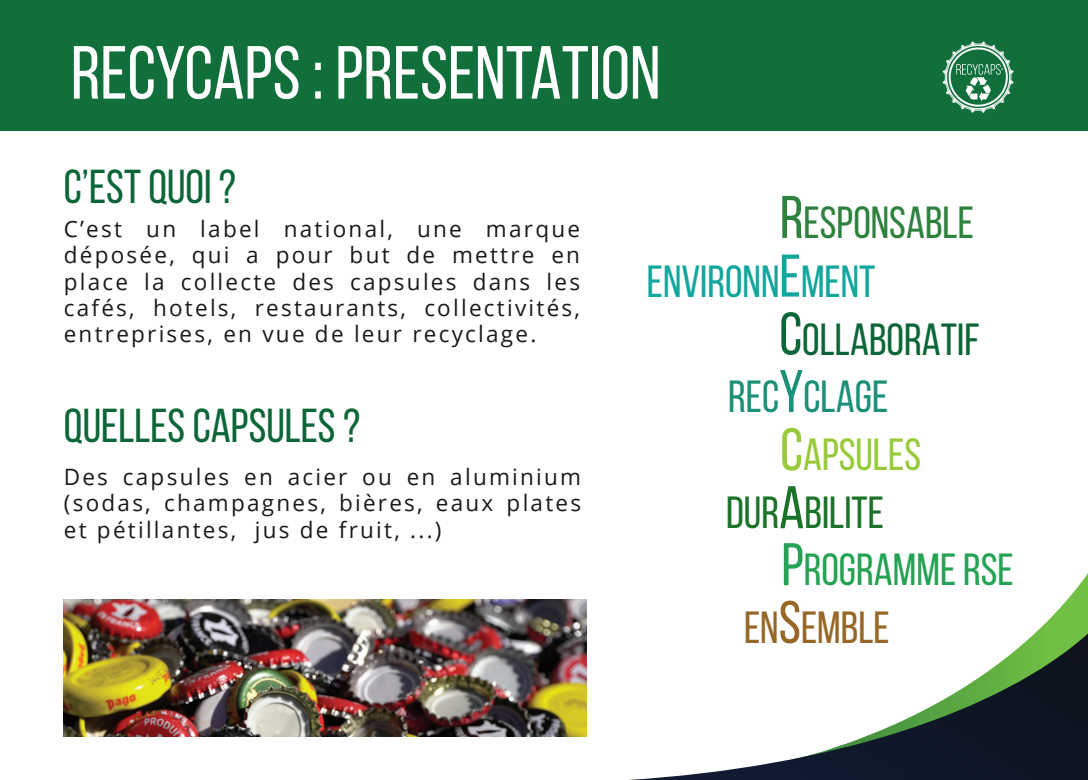
<style>
.page{position:relative;width:1088px;height:780px;background:#fff}
.page>*{position:absolute;margin:0;border:0;box-sizing:border-box;transform-origin:0 0}
.t1{font:75px "Bebas Neue";color:#fff}
.t2{font:47.62px "Bebas Neue";color:#0c6638}
.t3{font:45px "Bebas Neue";color:#12a79d}
.t4{font:45px "Bebas Neue";color:#26a254}
.t5{font:45px "Bebas Neue";color:#0c6638}
.t6{font:45px "Bebas Neue";color:#2f823d}
.t7{font:45px "Bebas Neue";color:#1b7229}
.t8{font:45px "Bebas Neue";color:#1c9078}
.t9{font:45px "Bebas Neue";color:#966727}
.t10{font:45px "Bebas Neue";color:#99ca3b}
.t11{font:22.5px/26.2px "Open Sans";letter-spacing:.1em;color:#1a1a1a;text-align:justify}
.s1{font-size:60px}
</style>
<div class="page">
<svg style="left:1035px;top:573px;width:53px;height:60px"></svg>
<svg style="left:628px;top:633px;width:460px;height:147px"></svg>
<img style="left:64px;top:599px;width:522px;height:137px">
<div style="left:0;top:0;width:1088px;height:130px;background:#106f3a"></div>
<img style="left:942px;top:41px;width:72px;height:72px">
<h1 class="t1" style="left:71px;top:32px;width:591px">RECYCAPS : PRESENTATION</h1>
<h2 class="t2" style="left:64px;top:161px;width:174px">C’EST QUOI ?</h2>
<p class="t11" style="left:64px;top:215px;width:518px">C’est un label national, une marque déposée, qui a pour but de mettre en place la collecte des capsules dans les cafés, hotels, restaurants, collectivités, entreprises, en vue de leur recyclage.</p>
<h2 class="t2" style="left:64px;top:400px;width:298px">QUELLES CAPSULES ?</h2>
<p class="t11" style="left:64px;top:463px;width:519px">Des capsules en acier ou en aluminium (sodas, champagnes, bières, eaux plates et pétillantes, jus de fruit, ...)</p>
<h3 class="t6" style="left:780px;top:198px;width:196px"><span class="s1">R</span>ESPONSABLE</h3>
<h3 class="t3" style="left:647px;top:256px;width:230px">ENVIRONN<span class="s1">E</span>MENT</h3>
<h3 class="t5" style="left:779px;top:314px;width:202px"><span class="s1">C</span>OLLABORATIF</h3>
<h3 class="t8" style="left:728px;top:372px;width:162px">REC<span class="s1">Y</span>CLAGE</h3>
<h3 class="t10" style="left:780px;top:430px;width:142px"><span class="s1">C</span>APSULES</h3>
<h3 class="t7" style="left:726px;top:488px;width:159px">DUR<span class="s1">A</span>BILITE</h3>
<h3 class="t4" style="left:781px;top:545px;width:234px"><span class="s1">P</span>ROGRAMME RSE</h3>
<h3 class="t9" style="left:744px;top:603px;width:147px">EN<span class="s1">S</span>EMBLE</h3>
</div>
